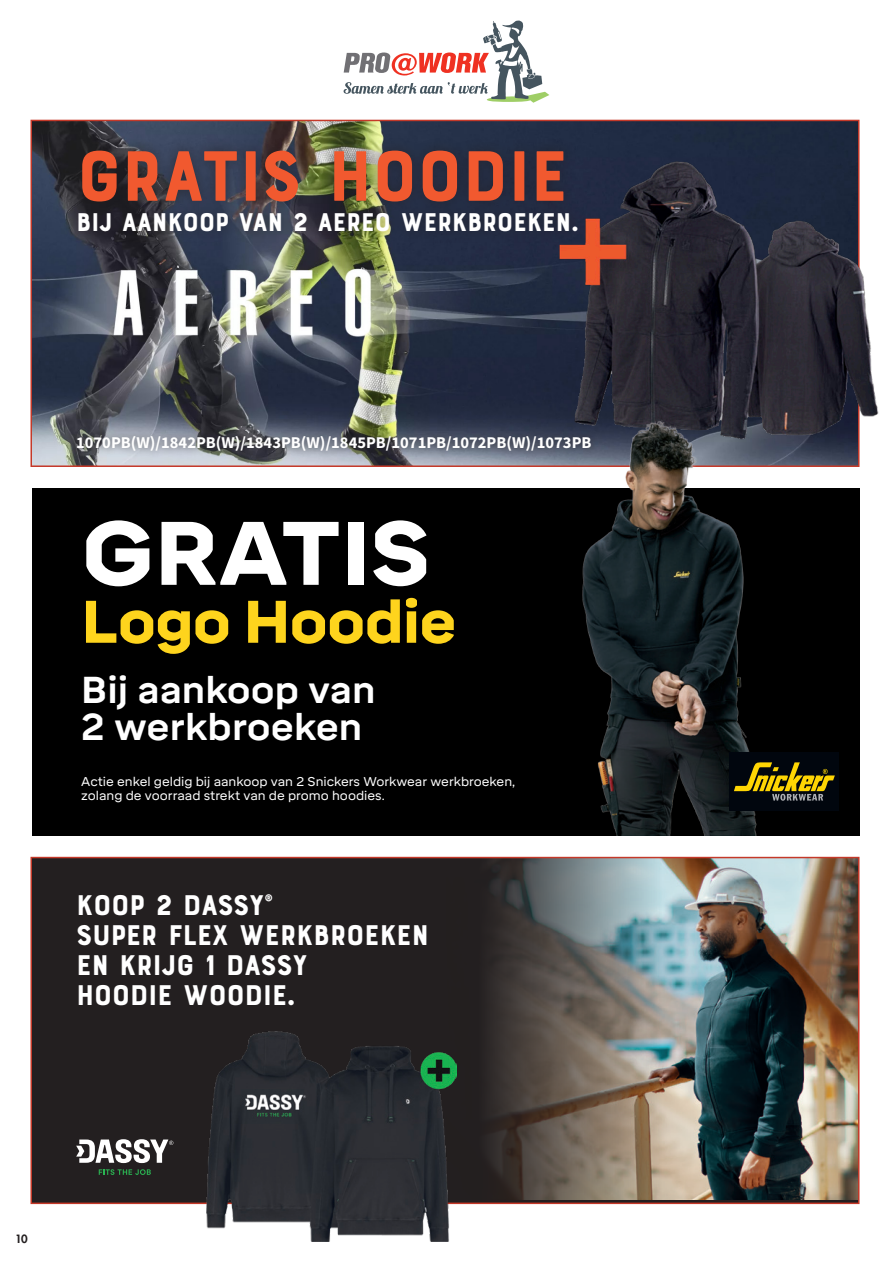
<style>
.page{position:relative;width:893px;height:1263px;background:#fff}
.page>*{position:absolute;margin:0;border:0;box-sizing:border-box;transform-origin:0 0}
.t1{font:900 89.1px "Mikro";color:#fff}
.Pro-Titel{font:75px "Bourton Base";letter-spacing:-.02em;color:#f1592f}
.t2{font:900 59.4px "Mikro";letter-spacing:-.02em;color:#fed41d}
.t3{font:700 37.2px/37.2px "Mikro";color:#fff}
.Pro-Titel-2{font:30px/30px "Bourton Base";letter-spacing:-.02em;color:#fff}
.Pro-Titel-3{font:27px "Bourton Base";letter-spacing:-.02em;color:#fff}
.Pro-Body{font:16.5px "Source Sans Variable";color:#fff}
.t4{font:12.6px/13.4px "Mikro";color:#fff}
.t5{font:800 11.1px "Futura Std";color:#231f20}
</style>
<div class="page">
<div style="left:31px;top:857px;width:828px;height:346px;background:#231f20"></div>
<img style="left:98px;top:860px;width:758px;height:339px">
<div style="left:30px;top:857px;width:829px;height:347px;border:2px solid #c53929"></div>
<img style="left:33px;top:123px;width:823px;height:341px">
<div style="left:32px;top:488px;width:827px;height:347px;background:#000"></div>
<img style="left:527px;top:147px;width:352px;height:301px">
<img style="left:457px;top:416px;width:321px;height:419px">
<img style="left:207px;top:1032px;width:250px;height:209px">
<div style="left:65px;top:137px;width:525px;height:107px;background:#231f20;opacity:.55"></div>
<div style="left:70px;top:429px;width:528px;height:29px;background:#231f20;opacity:.55"></div>
<svg style="left:344px;top:21px;width:205px;height:82px"></svg>
<div style="left:730px;top:752px;width:109px;height:58px;background:#01060e"></div>
<svg style="left:734px;top:762px;width:101px;height:39px"></svg>
<svg style="left:76px;top:1139px;width:97px;height:24px"></svg>
<svg style="left:99px;top:1169px;width:52px;height:6px"></svg>
<p class="Pro-Titel" style="left:76px;top:129px;width:494px">GRATIS HOODIE</p>
<p class="Pro-Titel-3" style="left:76px;top:205px;width:504px">BIJ AANKOOP VAN 2 AEREO WERKBROEKEN.</p>
<p class="Pro-Body" style="left:76px;top:433px;width:517px">1070PB(W)/1842PB(W)/1843PB(W)/1845PB/1071PB/1072PB(W)/1073PB</p>
<p class="t1" style="left:81px;top:501px;width:351px">GRATIS</p>
<p class="t2" style="left:81px;top:587px;width:377px">Logo Hoodie</p>
<p class="t3" style="left:81px;top:672px;width:296px">Bij aankoop van<br>2 werkbroeken</p>
<p class="t4" style="left:81px;top:775px;width:435px">Actie enkel geldig bij aankoop van 2 Snickers Workwear werkbroeken, zolang de voorraad strekt van de promo hoodies.</p>
<p class="Pro-Titel-2" style="left:76px;top:891px;width:354px">KOOP 2 DASSY<sup>®<br></sup>SUPER FLEX WERKBROEKEN</p>
<p class="Pro-Titel-2" style="left:76px;top:951px;width:233px">EN KRIJG 1 DASSY</p>
<p class="Pro-Titel-2" style="left:76px;top:981px;width:221px">HOODIE WOODIE.</p>
<p class="t5" style="left:15px;top:1231px;width:14px">10</p>
</div>
